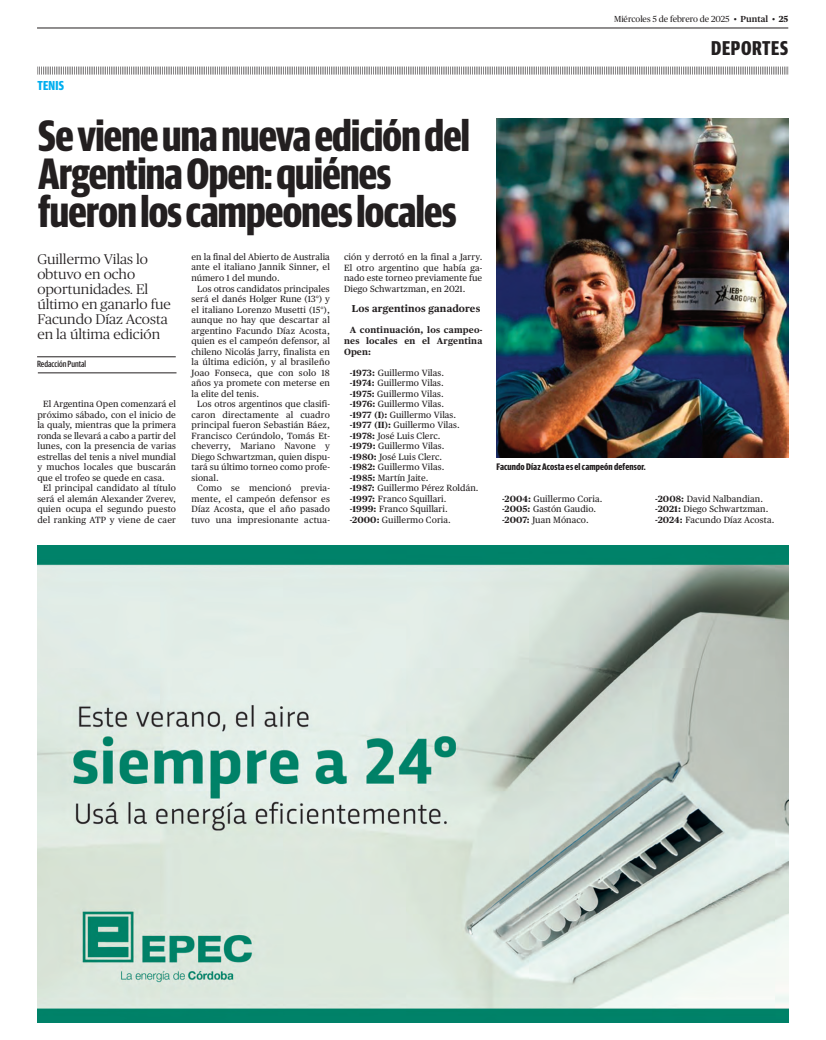
<style>
.page{position:relative;width:826px;height:1040px;background:#fff}
.page>*{position:absolute;margin:0;border:0;box-sizing:border-box;transform-origin:0 0}
.t1{font:700 44px/38px "Guardian Sans X Cond";letter-spacing:-.015em;color:#231f20}
.t2{font:700 20px "Guardian Sans X Cond";letter-spacing:.03em;color:#231f20}
.t3{font:300 14px/15px "Publico";color:#231f20;scale:1.08 1}
.t4{font:700 13px "Guardian Sans X Cond";letter-spacing:.015em;color:#00aeef}
.t5{font:700 10px "Publico Text";letter-spacing:.01em;color:#231f20}
.t6{font:700 9.5px "Guardian Sans X Cond";letter-spacing:.015em;color:#231f20}
.t7{font:9px/10.5px "Publico Text";letter-spacing:.01em;color:#231f20}
.t8{font:700 9px/10.5px "Publico Text";letter-spacing:.02em;color:#231f20;text-align:justify}
.t9{font:500 9px "Guardian Sans X Cond";color:#231f20}
.t10{font:8.8px "Publico";color:#231f20}
.s1{font-weight:700}
.s2{font-family:"Publico Text";font-weight:600}
.s3{font-weight:800}
</style>
<div class="page">
<svg style="left:38px;top:67px;width:750px;height:8px"></svg>
<hr style="left:37px;top:28px;width:751px;height:1px;background:#231f20">
<img style="left:37px;top:546px;width:752px;height:477px">
<img style="left:496px;top:119px;width:292px;height:338px">
<hr style="left:38px;top:373px;width:138px;height:1px;background:#231f20">
<hr style="left:37px;top:357px;width:139px;height:1px;background:#231f20">
<p class="t4" style="left:37px;top:77px;width:28px">TENIS</p>
<p class="t1" style="left:38px;top:114px;width:433px">Se viene una nueva edición del<br>Argentina Open: quiénes fueron los campeones locales</p>
<p class="t3" style="left:37px;top:252px;width:125px">Guillermo Vilas lo obtuvo en ocho oportunidades. El último en ganarlo fue<br>Facundo Díaz Acosta en la última edición</p>
<p class="t9" style="left:37px;top:358px;width:51px">Redacción Puntal</p>
<p class="t7" style="left:43px;top:399px;width:134px">El Argentina Open comenzará el</p>
<p class="t7" style="left:37px;top:409px;width:140px">próximo sábado, con el inicio de</p>
<p class="t7" style="left:37px;top:420px;width:140px">la qualy, mientras que la primera</p>
<p class="t7" style="left:37px;top:430px;width:140px">ronda se llevará a cabo a partir del</p>
<p class="t7" style="left:37px;top:441px;width:140px">lunes, con la presencia de varias</p>
<p class="t7" style="left:37px;top:451px;width:140px">estrellas del tenis a nivel mundial</p>
<p class="t7" style="left:37px;top:462px;width:140px">y muchos locales que buscarán</p>
<p class="t7" style="left:37px;top:472px;width:129px">que el trofeo se quede en casa.</p>
<p class="t7" style="left:43px;top:483px;width:134px">El principal candidato al título</p>
<p class="t7" style="left:37px;top:493px;width:140px">será el alemán Alexander Zverev,</p>
<p class="t7" style="left:37px;top:504px;width:140px">quien ocupa el segundo puesto</p>
<p class="t7" style="left:37px;top:514px;width:140px">del ranking ATP y viene de caer</p>
<p class="t7" style="left:191px;top:252px;width:140px">en la final del Abierto de Australia</p>
<p class="t7" style="left:191px;top:262px;width:140px">ante el italiano Jannik Sinner, el</p>
<p class="t7" style="left:191px;top:273px;width:90px">número 1 del mundo.</p>
<p class="t7" style="left:197px;top:283px;width:134px">Los otros candidatos principales</p>
<p class="t7" style="left:191px;top:294px;width:140px">será el danés Holger Rune (13°) y</p>
<p class="t7" style="left:191px;top:304px;width:140px">el italiano Lorenzo Musetti (15°),</p>
<p class="t7" style="left:191px;top:315px;width:140px">aunque no hay que descartar al</p>
<p class="t7" style="left:191px;top:325px;width:140px">argentino Facundo Díaz Acosta,</p>
<p class="t7" style="left:191px;top:336px;width:140px">quien es el campeón defensor, al</p>
<p class="t7" style="left:191px;top:346px;width:140px">chileno Nicolás Jarry, finalista en</p>
<p class="t7" style="left:191px;top:357px;width:140px">la última edición, y al brasileño</p>
<p class="t7" style="left:191px;top:367px;width:140px">Joao Fonseca, que con solo 18</p>
<p class="t7" style="left:191px;top:378px;width:140px">años ya promete con meterse en</p>
<p class="t7" style="left:191px;top:388px;width:69px">la elite del tenis.</p>
<p class="t7" style="left:197px;top:399px;width:134px">Los otros argentinos que clasifi-</p>
<p class="t7" style="left:191px;top:409px;width:140px">caron directamente al cuadro</p>
<p class="t7" style="left:191px;top:420px;width:140px">principal fueron Sebastián Báez,</p>
<p class="t7" style="left:191px;top:430px;width:140px">Francisco Cerúndolo, Tomás Et-</p>
<p class="t7" style="left:191px;top:441px;width:140px">cheverry, Mariano Navone y</p>
<p class="t7" style="left:191px;top:451px;width:140px">Diego Schwartzman, quien dispu-</p>
<p class="t7" style="left:191px;top:462px;width:140px">tará su último torneo como profe-</p>
<p class="t7" style="left:191px;top:472px;width:29px">sional.</p>
<p class="t7" style="left:197px;top:483px;width:134px">Como se mencionó previa-</p>
<p class="t7" style="left:191px;top:493px;width:140px">mente, el campeón defensor es</p>
<p class="t7" style="left:191px;top:504px;width:140px">Díaz Acosta, que el año pasado</p>
<p class="t7" style="left:191px;top:514px;width:140px">tuvo una impresionante actua-</p>
<p class="t7" style="left:344px;top:252px;width:140px;text-align:justify">ción y derrotó en la final a Jarry.<br>El otro argentino que había ga&shy;nado este torneo previamente fue Diego Schwartzman, en 2021.</p>
<p class="t5" style="left:352px;top:303px;width:130px">Los argentinos ganadores</p>
<p class="t8" style="left:344px;top:325px;width:140px;text-indent:6px">A continuación, los campeo&shy;nes locales en el Argentina Open:</p>
<p class="t7" style="left:350px;top:367px;width:130px"><span class="s1">-1973:</span> Guillermo Vilas.<br><span class="s1">-1974:</span> Guillermo Vilas.<br><span class="s1">-1975:</span> Guillermo Vilas.<br><span class="s1">-1976:</span> Guillermo Vilas.<br><span class="s1">-1977 (I):</span> Guillermo Vilas. <span class="s1">-1977 (II):</span> Guillermo Vilas. <span class="s1">-1978:</span> José Luis Clerc.<br><span class="s1">-1979:</span> Guillermo Vilas.<br><span class="s1">-1980:</span> José Luis Clerc.<br>-<span class="s1">1982:</span> Guillermo Vilas.<br><span class="s1">-1985:</span> Martín Jaite.<br><span class="s1">-1987:</span> Guillermo Pérez Roldán. <span class="s1">-1997:</span> Franco Squillari.<br><span class="s1">-1999:</span> Franco Squillari. <span class="s1">-2000:</span> Guillermo Coria.</p>
<p class="t10" style="left:614px;top:14px;width:176px">Miércoles 5 de febrero de 2025 • <span class="s2">Puntal</span> • <span class="s3">25</span></p>
<p class="t2" style="left:711px;top:33px;width:78px">DEPORTES</p>
<p class="t6" style="left:497px;top:460px;width:150px">Facundo Díaz Acosta es el campeón defensor.</p>
<p class="t7" style="left:502px;top:493px;width:102px"><span class="s1">-2004:</span> Guillermo Coria. <span class="s1">-2005:</span> Gastón Gaudio. <span class="s1">-2007:</span> Juan Mónaco.</p>
<p class="t7" style="left:655px;top:493px;width:121px"><span class="s1">-2008:</span> David Nalbandian. <span class="s1">-2021:</span> Diego Schwartzman. <span class="s1">-2024:</span> Facundo Díaz Acosta.</p>
</div>
